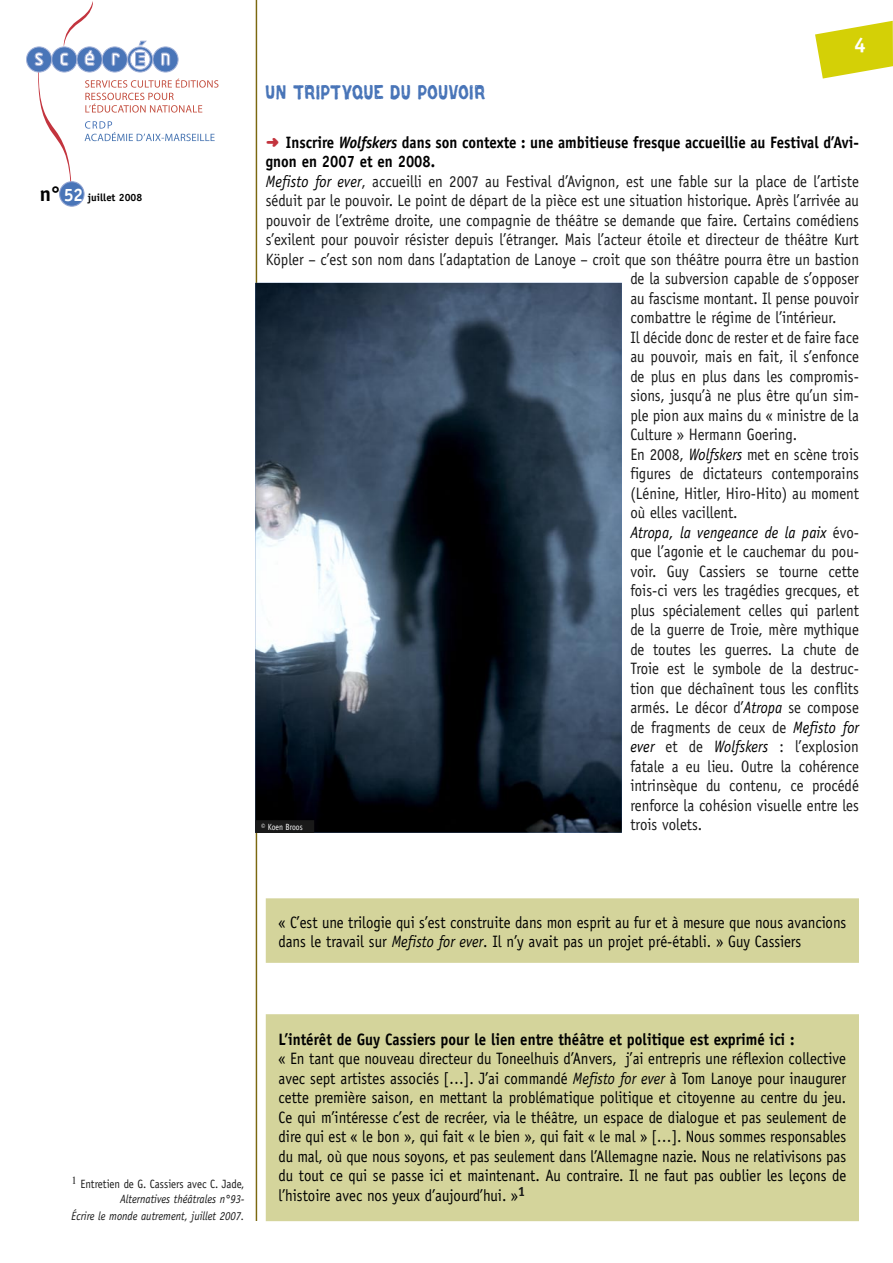
<style>
.page{position:relative;width:893px;height:1263px;background:#fff}
.page>*{position:absolute;margin:0;border:0;box-sizing:border-box;transform-origin:0 0}
.t1{font:700 21px "Officina Sans";color:#fff}
.t2{font:18px "Repent";letter-spacing:.025em;color:#4975b8;scale:.8 1}
.t3{font:16.5px "Officina Sans";color:#191919;scale:.9 1}
.t4{font:16.5px/19.5px "Officina Sans";color:#000;scale:.9 1}
.t5{font:700 16.5px "Officina Sans";color:#000;scale:.9 1}
.t6{font:italic 16.5px "Officina Sans";letter-spacing:.005em;color:#000;scale:.9 1}
.t7{font:12px/15px "Officina Sans";color:#191919;text-align:right;scale:.9 1}
.t8{font:italic 12px "Officina Sans";color:#191919;scale:.9 1}
.t9{font:700 10.5px "Officina Sans";color:#000}
.t10{font:9px "Officina Sans";color:#fff;scale:.85 1}
.s1{font-size:21px}
.s2{font-size:18px;color:#fff}
.s3{font-family:"Distro Bats";font-weight:400;font-size:15px;color:#c3343e}
.s4{font-style:italic}
.s5{font-style:italic;color:#000}
.s6{font-style:normal;color:#191919}
</style>
<div class="page">
<img style="left:218px;top:0;width:71px;height:1220px">
<svg style="left:26px;top:1px;width:192px;height:189px"></svg>
<div style="left:60px;top:182px;width:24px;height:24px;background:#4975b8;border-radius:50%"></div>
<div style="left:59px;top:181px;width:26px;height:26px;border:1px solid #90a3d2;border-radius:50%"></div>
<svg style="left:815px;top:21px;width:78px;height:58px"></svg>
<div style="left:266px;top:898px;width:593px;height:65px;background:#d4d49b"></div>
<div style="left:266px;top:1014px;width:593px;height:207px;background:#d4d49b"></div>
<img style="left:255px;top:283px;width:367px;height:550px">
<div style="left:255px;top:820px;width:59px;height:13px;background:#191919"></div>
<p class="t9" style="left:40px;top:190px;width:104px"><span class="s1">n°</span> <span class="s2">52</span> juillet 2008</p>
<p class="t2" style="left:266px;top:82px;width:276px">UN TRIPTYQUE DU POUVOIR</p>
<p class="t1" style="left:854px;top:32px;width:13px">4</p>
<p class="t5" style="left:266px;top:132px;width:661px"><span class="s3">b</span> Inscrire <span class="s4">Wolfskers</span> dans son contexte : une ambitieuse fresque accueillie au Festival d’Avi-</p>
<p class="t5" style="left:266px;top:151px;width:190px">gnon en 2007 et en 2008.</p>
<p class="t3" style="left:266px;top:171px;width:660px"><span class="s5">Mefisto for ever</span>, accueilli en 2007 au Festival d’Avignon, est une fable sur la place de l’artiste</p>
<p class="t3" style="left:266px;top:191px;width:661px">séduit par le pouvoir. Le point de départ de la pièce est une situation historique. Après l’arrivée au</p>
<p class="t3" style="left:266px;top:210px;width:661px">pouvoir de l’extrême droite, une compagnie de théâtre se demande que faire. Certains comédiens</p>
<p class="t3" style="left:266px;top:230px;width:660px">s’exilent pour pouvoir résister depuis l’étranger. Mais l’acteur étoile et directeur de théâtre Kurt</p>
<p class="t3" style="left:266px;top:249px;width:661px">Köpler – c’est son nom dans l’adaptation de Lanoye – croit que son théâtre pourra être un bastion</p>
<p class="t3" style="left:630px;top:269px;width:255px">de la subversion capable de s’opposer</p>
<p class="t3" style="left:630px;top:288px;width:255px">au fascisme montant. Il pense pouvoir</p>
<p class="t3" style="left:630px;top:308px;width:231px">combattre le régime de l’intérieur.</p>
<p class="t3" style="left:630px;top:327px;width:255px">Il décide donc de rester et de faire face</p>
<p class="t3" style="left:630px;top:347px;width:255px">au pouvoir, mais en fait, il s’enfonce</p>
<p class="t3" style="left:630px;top:366px;width:255px">de plus en plus dans les compromis-</p>
<p class="t3" style="left:630px;top:386px;width:255px">sions, jusqu’à ne plus être qu’un sim-</p>
<p class="t3" style="left:630px;top:405px;width:255px">ple pion aux mains du « ministre de la</p>
<p class="t3" style="left:630px;top:425px;width:187px">Culture » Hermann Goering.</p>
<p class="t3" style="left:630px;top:444px;width:255px">En 2008, <span class="s5">Wolfskers</span> met en scène trois</p>
<p class="t3" style="left:630px;top:464px;width:255px">figures de dictateurs contemporains</p>
<p class="t3" style="left:630px;top:483px;width:255px">(Lénine, Hitler, Hiro-Hito) au moment</p>
<p class="t3" style="left:630px;top:503px;width:121px">où elles vacillent.</p>
<p class="t6" style="left:630px;top:523px;width:255px">Atropa, la vengeance de la paix <span class="s6">évo-</span></p>
<p class="t3" style="left:630px;top:542px;width:255px">que l’agonie et le cauchemar du pou-</p>
<p class="t3" style="left:630px;top:561px;width:255px">voir. Guy Cassiers se tourne cette</p>
<p class="t3" style="left:630px;top:581px;width:255px">fois-ci vers les tragédies grecques, et</p>
<p class="t3" style="left:630px;top:600px;width:255px">plus spécialement celles qui parlent</p>
<p class="t3" style="left:630px;top:620px;width:255px">de la guerre de Troie, mère mythique</p>
<p class="t3" style="left:630px;top:639px;width:255px">de toutes les guerres. La chute de</p>
<p class="t3" style="left:630px;top:659px;width:255px">Troie est le symbole de la destruc-</p>
<p class="t3" style="left:630px;top:678px;width:255px">tion que déchaînent tous les conflits</p>
<p class="t3" style="left:630px;top:698px;width:255px">armés. Le décor d’<span class="s5">Atropa</span> se compose</p>
<p class="t3" style="left:630px;top:717px;width:255px">de fragments de ceux de <span class="s5">Mefisto for</span></p>
<p class="t3" style="left:630px;top:737px;width:255px"><span class="s5">ever</span> et de <span class="s5">Wolfskers</span> : l’explosion</p>
<p class="t3" style="left:630px;top:756px;width:255px">fatale a eu lieu. Outre la cohérence</p>
<p class="t3" style="left:630px;top:776px;width:255px">intrinsèque du contenu, ce procédé</p>
<p class="t3" style="left:630px;top:795px;width:255px">renforce la cohésion visuelle entre les</p>
<p class="t3" style="left:630px;top:815px;width:81px">trois volets.</p>
<p class="t10" style="left:261px;top:821px;width:50px">© Koen Broos</p>
<p class="t7" style="left:72px;top:1176px;width:194px"><sup>1</sup> Entretien de G. Cassiers avec C. Jade,<br><span class="s4">Alternatives théâtrales n°93-</span></p>
<p class="t8" style="left:72px;top:1209px;width:194px">Écrire le monde autrement, juillet 2007.</p>
<p class="t4" style="left:279px;top:912px;width:632px">« C’est une trilogie qui s’est construite dans mon esprit au fur et à mesure que nous avancions dans le travail sur <span class="s4">Mefisto for ever</span>. Il n’y avait pas un projet pré-établi. » Guy Cassiers</p>
<p class="t5" style="left:279px;top:1029px;width:575px">L’intérêt de Guy Cassiers pour le lien entre théâtre et politique est exprimé ici :</p>
<p class="t4" style="left:279px;top:1049px;width:632px;text-align:justify">« En tant que nouveau directeur du Toneelhuis d’Anvers, j’ai entrepris une réflexion collective avec sept artistes associés […]. J’ai commandé <span class="s4">Mefisto for ever</span> à Tom Lanoye pour inaugurer cette première saison, en mettant la problématique politique et citoyenne au centre du jeu.<br>Ce qui m’intéresse c’est de recréer, via le théâtre, un espace de dialogue et pas seulement de dire qui est « le bon », qui fait « le bien », qui fait « le mal » […]. Nous sommes responsables du mal, où que nous soyons, et pas seulement dans l’Allemagne nazie. Nous ne relativisons pas du tout ce qui se passe ici et maintenant. Au contraire. Il ne faut pas oublier les leçons de l’histoire avec nos yeux d’aujourd’hui. »<sup>1</sup></p>
</div>
